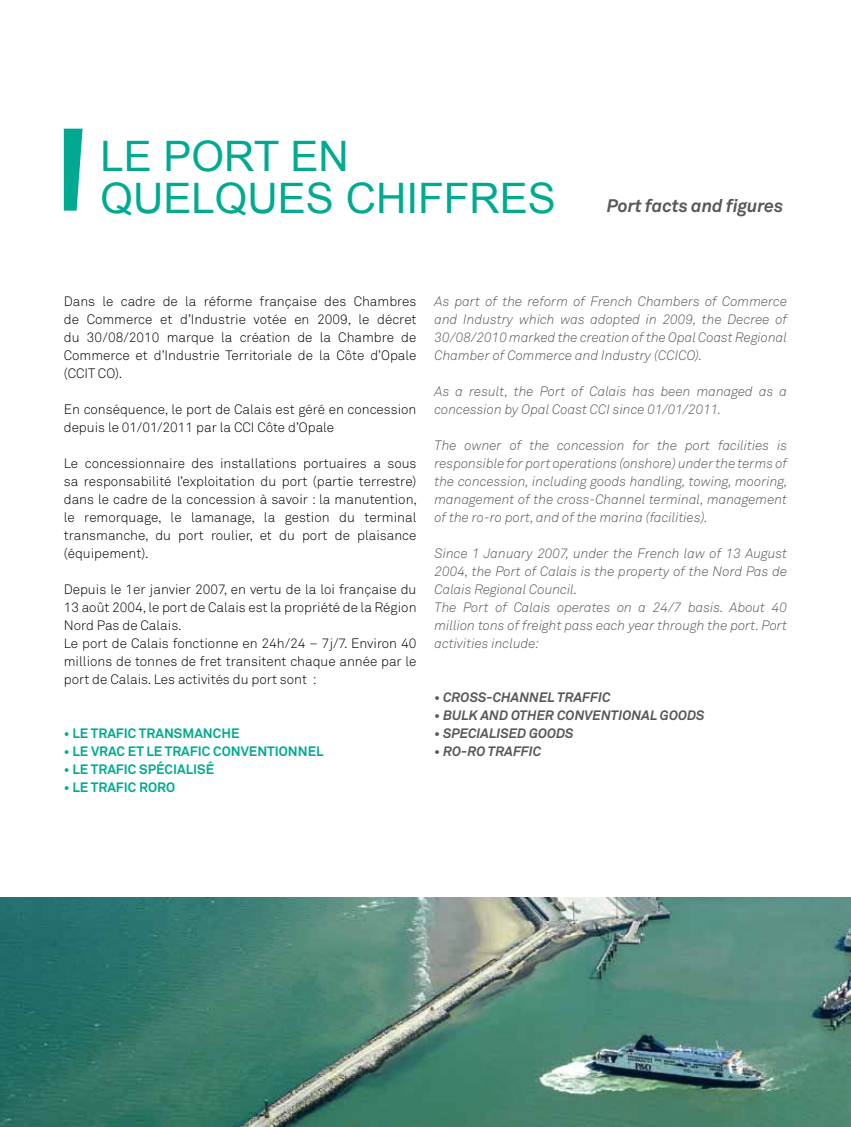
<style>
.page{position:relative;width:851px;height:1127px;background:#fff}
.page>*{position:absolute;margin:0;border:0;box-sizing:border-box;transform-origin:0 0}
.t1{font:42px/42px "Arial";color:#00aa90}
.t2{font:italic 700 18px "Akkurat";letter-spacing:-.01em;color:#58585a}
.t3{font:300 13.5px/18px "Akkurat";color:#000;text-align:justify}
.t4{font:italic 300 13.5px/18px "Akkurat";color:#58585a;text-align:justify}
.t5{font:700 13.5px "Akkurat";color:#00aa90}
.t6{font:italic 700 13.5px "Akkurat";color:#58585a}
</style>
<div class="page">
<svg style="left:64px;top:129px;width:19px;height:82px"></svg>
<img style="left:0;top:897px;width:850px;height:230px">
<h1 class="t1" style="left:100px;top:136px;width:452px">LE PORT EN<br>QU ELQU ES CHIFFRES</h1>
<h2 class="t2" style="left:607px;top:194px;width:178px">PORT FACTS AND FIGURES</h2>
<p class="t3" style="left:64px;top:293px;width:354px">Dans le cadre de la réforme française des Chambres de Commerce et d’Industrie votée en 2009, le décret du 30/08/2010 marque la création de la Chambre de Commerce et d’Industrie Territoriale de la Côte d’Opale (CCIT CO).</p>
<p class="t3" style="left:64px;top:401px;width:354px">En conséquence, le port de Calais est géré en concession depuis le 01/01/2011 par la CCI Côte d’Opale</p>
<p class="t3" style="left:64px;top:455px;width:355px">Le concessionnaire des installations portuaires a sous sa responsabilité l’exploitation du port (partie terrestre) dans le cadre de la concession à savoir : la manutention, le remorquage, le lamanage, la gestion du terminal transmanche, du port roulier, et du port de plaisance (équipement).</p>
<p class="t3" style="left:64px;top:581px;width:354px;text-align:left">Depuis le 1er janvier 2007, en vertu de la loi française du 13 août 2004, le port de Calais est la propriété de la Région Nord Pas de Calais.<br>Le port de Calais fonctionne en 24h/24 – 7j/7. Environ 40 millions de tonnes de fret transitent chaque année par le port de Calais. Les activités du port sont :</p>
<p class="t5" style="left:64px;top:725px;width:177px">• LE TRAFIC TRANSMANCHE</p>
<p class="t5" style="left:64px;top:743px;width:258px">• LE VRAC ET LE TRAFIC CONVENTIONNEL</p>
<p class="t5" style="left:64px;top:761px;width:152px">• LE TRAFIC SPÉCIALISÉ</p>
<p class="t5" style="left:64px;top:779px;width:113px">• LE TRAFIC RORO</p>
<p class="t4" style="left:434px;top:292px;width:354px">As part of the reform of French Chambers of Commerce and Industry which was adopted in 2009, the Decree of 30/08/2010 marked the creation of the Opal Coast Regional Chamber of Commerce and Industry (CCICO).</p>
<p class="t4" style="left:434px;top:382px;width:354px">As a result, the Port of Calais has been managed as a concession by Opal Coast CCI since 01/01/2011.</p>
<p class="t4" style="left:434px;top:436px;width:355px">The owner of the concession for the port facilities is responsible for port operations (onshore) under the terms of the concession, including goods handling, towing, mooring, management of the cross-Channel terminal, management of the ro-ro port, and of the marina (facilities).</p>
<p class="t4" style="left:434px;top:544px;width:354px;text-align:left">Since 1 January 2007, under the French law of 13 August 2004, the Port of Calais is the property of the Nord Pas de Calais Regional Council.<br>The Port of Calais operates on a 24/7 basis. About 40 million tons of freight pass each year through the port. Port activities include:</p>
<p class="t6" style="left:434px;top:689px;width:176px">• CROSS-CHANNEL TRAFFIC</p>
<p class="t6" style="left:434px;top:707px;width:272px">• BULK AND OTHER CONVENTIONAL GOODS</p>
<p class="t6" style="left:434px;top:725px;width:140px">• SPECIALISED GOODS</p>
<p class="t6" style="left:434px;top:743px;width:107px">• RO-RO TRAFFIC</p>
</div>
